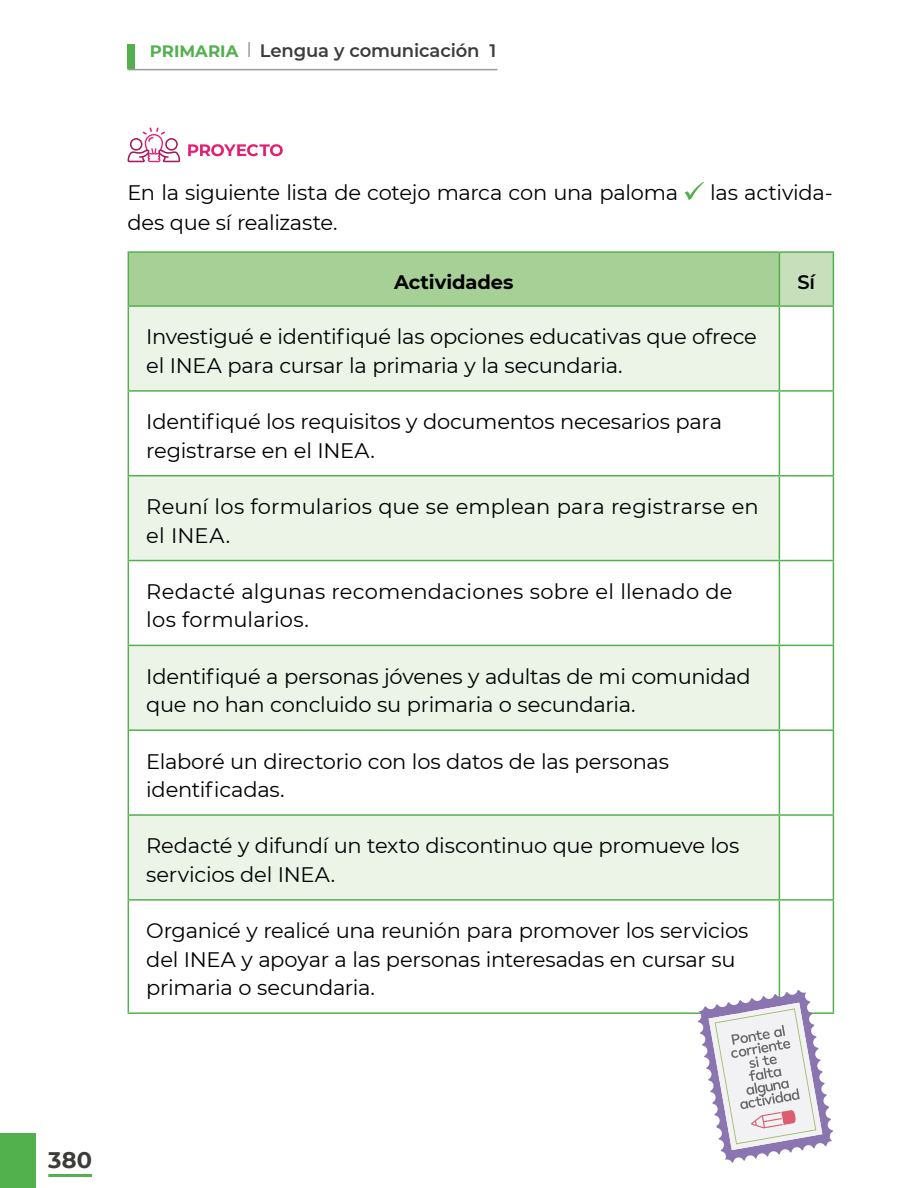
<style>
.page{position:relative;width:918px;height:1188px;background:#fff}
.page>*{position:absolute;margin:0;border:0;box-sizing:border-box;transform-origin:0 0}
.t1{font:700 22.5px "Montserrat";color:#3c3c3b}
.t2{font:21px/28.5px "Montserrat";letter-spacing:-.01em;color:#000}
.t3{font:21px/28.5px "Montserrat";letter-spacing:.01em;color:#000}
.t4{font:700 19.5px "Montserrat";letter-spacing:-.005em;color:#000}
.t5{font:600 19.5px "Montserrat";color:#000}
.t6{font:600 18px "Montserrat";letter-spacing:-.01em;color:#3c3c3b}
.s1{font-weight:700;font-size:16.5px;color:#52b04d}
</style>
<div class="page">
<div style="left:128px;top:44px;width:7px;height:25px;background:#52b04d"></div>
<svg style="left:248px;top:42px;width:2px;height:15px"></svg>
<hr style="left:128px;top:69px;width:370px;height:1px;background:#9d9d9c">
<hr style="left:48px;top:1174px;width:44px;height:3px;background:#52b04d">
<div style="left:0;top:1134px;width:36px;height:54px;background:#52b04d"></div>
<svg style="left:684px;top:182px;width:20px;height:18px"></svg>
<div style="left:128px;top:252px;width:651px;height:54px;background:#a6d096"></div>
<div style="left:779px;top:252px;width:54px;height:54px;background:#c7e0bb"></div>
<div style="left:129px;top:307px;width:650px;height:83px;background:#ebf4e7"></div>
<svg style="left:129px;top:392px;width:650px;height:620px"></svg>
<div style="left:128px;top:730px;width:651px;height:85px;background:#fff"></div>
<hr style="left:833px;top:253px;width:1px;height:52px;background:#52b04d">
<hr style="left:833px;top:307px;width:1px;height:83px;background:#52b04d">
<hr style="left:128px;top:390px;width:651px;height:2px;background:#52b04d">
<hr style="left:779px;top:390px;width:55px;height:2px;background:#52b04d">
<hr style="left:833px;top:392px;width:1px;height:83px;background:#52b04d">
<hr style="left:128px;top:475px;width:651px;height:1px;background:#52b04d">
<hr style="left:779px;top:475px;width:55px;height:1px;background:#52b04d">
<hr style="left:833px;top:476px;width:1px;height:84px;background:#52b04d">
<hr style="left:128px;top:560px;width:651px;height:1px;background:#52b04d">
<hr style="left:779px;top:560px;width:55px;height:1px;background:#52b04d">
<hr style="left:833px;top:561px;width:1px;height:84px;background:#52b04d">
<hr style="left:128px;top:645px;width:651px;height:1px;background:#52b04d">
<hr style="left:779px;top:645px;width:55px;height:1px;background:#52b04d">
<hr style="left:833px;top:646px;width:1px;height:83px;background:#52b04d">
<hr style="left:128px;top:729px;width:651px;height:2px;background:#52b04d">
<hr style="left:779px;top:729px;width:55px;height:2px;background:#52b04d">
<hr style="left:833px;top:731px;width:1px;height:83px;background:#52b04d">
<hr style="left:128px;top:814px;width:651px;height:2px;background:#52b04d">
<hr style="left:779px;top:814px;width:55px;height:2px;background:#52b04d">
<hr style="left:833px;top:816px;width:1px;height:83px;background:#52b04d">
<hr style="left:128px;top:899px;width:651px;height:2px;background:#52b04d">
<hr style="left:779px;top:899px;width:55px;height:2px;background:#52b04d">
<hr style="left:833px;top:901px;width:1px;height:111px;background:#52b04d">
<hr style="left:779px;top:1012px;width:55px;height:2px;background:#52b04d">
<hr style="left:128px;top:251px;width:651px;height:2px;background:#52b04d">
<hr style="left:128px;top:253px;width:1px;height:52px;background:#52b04d">
<hr style="left:779px;top:251px;width:55px;height:2px;background:#52b04d">
<hr style="left:779px;top:253px;width:1px;height:52px;background:#52b04d">
<hr style="left:779px;top:305px;width:55px;height:2px;background:#52b04d">
<hr style="left:128px;top:305px;width:651px;height:2px;background:#52b04d">
<hr style="left:128px;top:307px;width:1px;height:83px;background:#52b04d">
<hr style="left:779px;top:307px;width:1px;height:83px;background:#52b04d">
<hr style="left:128px;top:392px;width:1px;height:83px;background:#52b04d">
<hr style="left:779px;top:392px;width:1px;height:83px;background:#52b04d">
<hr style="left:128px;top:476px;width:1px;height:84px;background:#52b04d">
<hr style="left:779px;top:476px;width:1px;height:84px;background:#52b04d">
<hr style="left:128px;top:561px;width:1px;height:84px;background:#52b04d">
<hr style="left:779px;top:561px;width:1px;height:84px;background:#52b04d">
<hr style="left:128px;top:646px;width:1px;height:83px;background:#52b04d">
<hr style="left:779px;top:646px;width:1px;height:83px;background:#52b04d">
<hr style="left:128px;top:731px;width:1px;height:83px;background:#52b04d">
<hr style="left:779px;top:731px;width:1px;height:83px;background:#52b04d">
<hr style="left:128px;top:816px;width:1px;height:83px;background:#52b04d">
<hr style="left:779px;top:816px;width:1px;height:83px;background:#52b04d">
<hr style="left:128px;top:901px;width:1px;height:111px;background:#52b04d">
<hr style="left:779px;top:901px;width:1px;height:111px;background:#52b04d">
<hr style="left:128px;top:1012px;width:651px;height:2px;background:#52b04d">
<svg style="left:188px;top:144px;width:95px;height:12px"></svg>
<svg style="left:128px;top:127px;width:52px;height:35px"></svg>
<svg style="left:698px;top:990px;width:135px;height:173px"></svg>
<p class="t6" style="left:150px;top:38px;width:348px"><span class="s1">PRIMARIA</span> Lengua y comunicación 1</p>
<p class="t2" style="left:128px;top:178px;width:552px">En la siguiente lista de cotejo marca con una paloma</p>
<p class="t2" style="left:710px;top:178px;width:124px">las activida-</p>
<p class="t2" style="left:128px;top:208px;width:212px">des que sí realizaste.</p>
<p class="t4" style="left:394px;top:268px;width:121px">Actividades</p>
<p class="t5" style="left:798px;top:268px;width:19px">Sí</p>
<p class="t2" style="left:146px;top:322px;width:612px">Investigué e identifiqué las opciones educativas que ofrece el INEA para cursar la primaria y la secundaria.</p>
<p class="t2" style="left:146px;top:407px;width:577px">Identifiqué los requisitos y documentos necesarios para registrarse en el INEA.</p>
<p class="t2" style="left:146px;top:492px;width:614px">Reuní los formularios que se emplean para registrarse en el INEA.</p>
<p class="t3" style="left:146px;top:576px;width:588px">Redacté algunas recomendaciones sobre el llenado de los formularios.</p>
<p class="t2" style="left:146px;top:661px;width:606px">Identifiqué a personas jóvenes y adultas de mi comunidad que no han concluido su primaria o secundaria.</p>
<p class="t2" style="left:146px;top:746px;width:524px">Elaboré un directorio con los datos de las personas identificadas.</p>
<p class="t2" style="left:146px;top:831px;width:595px">Redacté y difundí un texto discontinuo que promueve los servicios del INEA.</p>
<p class="t2" style="left:146px;top:916px;width:604px">Organicé y realicé una reunión para promover los servicios del INEA y apoyar a las personas interesadas en cursar su primaria o secundaria.</p>
<p class="t1" style="left:48px;top:1144px;width:45px">380</p>
</div>
